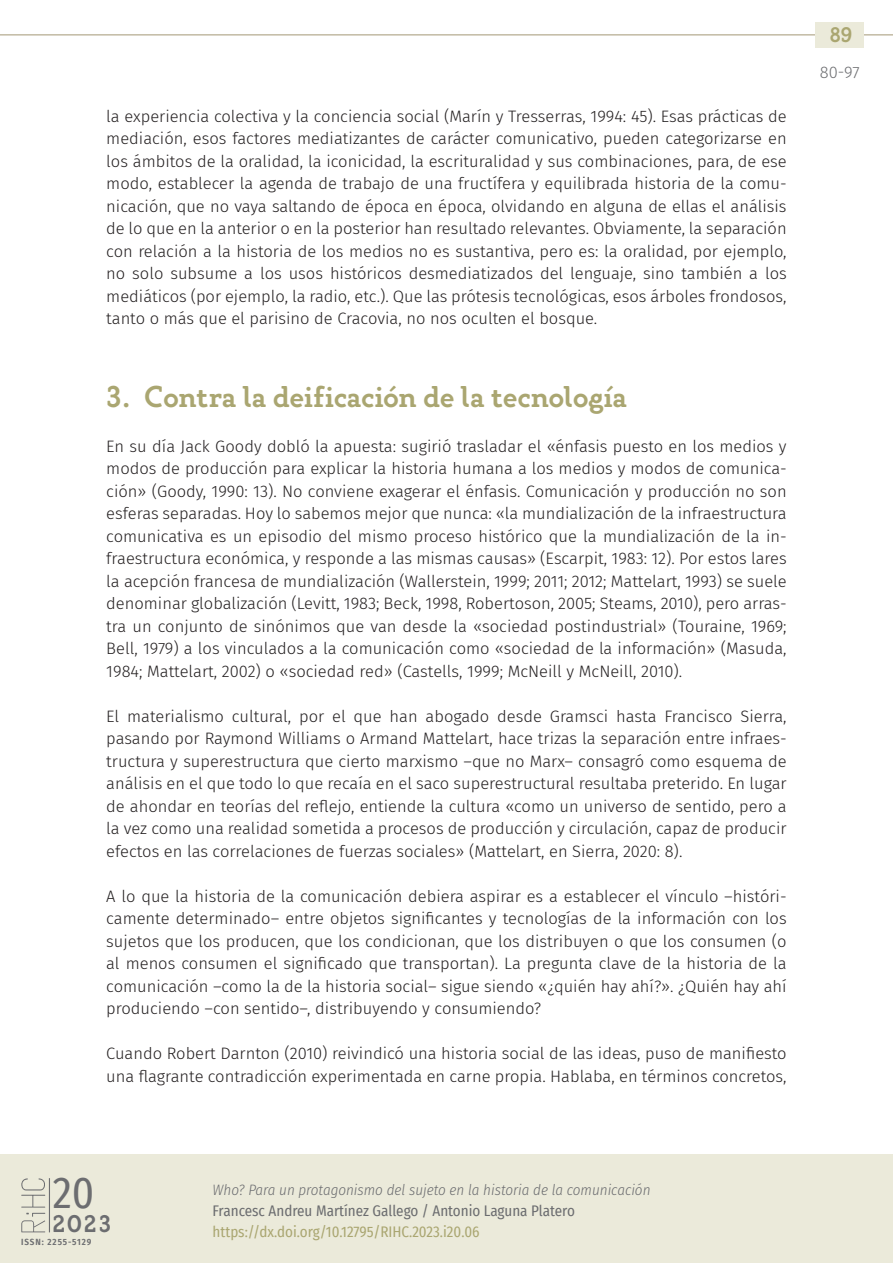
<style>
.page{position:relative;width:893px;height:1263px;background:#fff}
.page>*{position:absolute;margin:0;border:0;box-sizing:border-box;transform-origin:0 0}
.t1{font:43.2px "Fira Sans Condensed";color:#6c6d70}
._40_enunc_1{font:600 30px "Gambero";color:#aaa671}
.t2{font:600 24px "Gambero";color:#6c6d70}
.t3{font:600 21px "Gambero";color:#aaa671}
._00_bsc{font:300 16.5px/22.5px "Fira Sans";color:#231f20;text-align:justify}
._00_bsc_tras{font:300 16.5px/22.5px "Fira Sans";color:#231f20;text-align:justify}
.t4{font:300 16.5px "Fira Sans";color:#6c6d70}
.t5{font:italic 300 15px "Fira Sans Condensed";color:#6c6d70}
.t6{font:15px "Fira Sans Condensed";color:#6c6d70}
.t7{font:15px "Fira Sans Condensed";color:#aaa671}
.t8{font:600 9px "Fira Sans Condensed";letter-spacing:.1em;color:#6c6d70}
</style>
<div class="page">
<hr style="left:0;top:34px;width:893px;height:1px;background:#aea385">
<div style="left:816px;top:22px;width:48px;height:26px;background:#ebeada"></div>
<div style="left:0;top:1154px;width:893px;height:109px;background:#ebeada"></div>
<hr style="left:49px;top:1178px;width:1px;height:54px;background:#6c6d70">
<svg style="left:21px;top:1178px;width:24px;height:29px"></svg>
<svg style="left:21px;top:1213px;width:24px;height:19px"></svg>
<p class="_00_bsc" style="left:106px;top:105px;width:682px">la experiencia colectiva y la conciencia social (Marín y Tresserras, 1994: 45). Esas prácticas de mediación, esos factores mediatizantes de carácter comunicativo, pueden categorizarse en los ámbitos de la oralidad, la iconicidad, la escrituralidad y sus combinaciones, para, de ese modo, establecer la agenda de trabajo de una fructífera y equilibrada historia de la comu&shy;nicación, que no vaya saltando de época en época, olvidando en alguna de ellas el análisis de lo que en la anterior o en la posterior han resultado relevantes. Obviamente, la separación con relación a la historia de los medios no es sustantiva, pero es: la oralidad, por ejemplo, no solo subsume a los usos históricos desmediatizados del lenguaje, sino también a los mediáticos (por ejemplo, la radio, etc.). Que las prótesis tecnológicas, esos árboles frondosos, tanto o más que el parisino de Cracovia, no nos oculten el bosque.</p>
<p class="_40_enunc_1" style="left:106px;top:378px;width:522px">3. Contra la deificación de la tecnología</p>
<p class="_00_bsc_tras" style="left:106px;top:435px;width:682px">En su día Jack Goody dobló la apuesta: sugirió trasladar el «énfasis puesto en los medios y modos de producción para explicar la historia humana a los medios y modos de comunica&shy;ción» (Goody, 1990: 13). No conviene exagerar el énfasis. Comunicación y producción no son esferas separadas. Hoy lo sabemos mejor que nunca: «la mundialización de la infraestructura comunicativa es un episodio del mismo proceso histórico que la mundialización de la in&shy;fraestructura económica, y responde a las mismas causas» (Escarpit, 1983: 12). Por estos lares la acepción francesa de mundialización (Wallerstein, 1999; 2011; 2012; Mattelart, 1993) se suele denominar globalización (Levitt, 1983; Beck, 1998, Robertoson, 2005; Steams, 2010), pero arras&shy;tra un conjunto de sinónimos que van desde la «sociedad postindustrial» (Touraine, 1969; Bell, 1979) a los vinculados a la comunicación como «sociedad de la información» (Masuda, 1984; Mattelart, 2002) o «sociedad red» (Castells, 1999; McNeill y McNeill, 2010).</p>
<p class="_00_bsc" style="left:106px;top:705px;width:682px">El materialismo cultural, por el que han abogado desde Gramsci hasta Francisco Sierra, pasando por Raymond Williams o Armand Mattelart, hace trizas la separación entre infraes&shy;tructura y superestructura que cierto marxismo –que no Marx– consagró como esquema de análisis en el que todo lo que recaía en el saco superestructural resultaba preterido. En lugar de ahondar en teorías del reflejo, entiende la cultura «como un universo de sentido, pero a la vez como una realidad sometida a procesos de producción y circulación, capaz de producir efectos en las correlaciones de fuerzas sociales» (Mattelart, en Sierra, 2020: 8).</p>
<p class="_00_bsc" style="left:106px;top:885px;width:682px">A lo que la historia de la comunicación debiera aspirar es a establecer el vínculo –históri&shy;camente determinado– entre objetos significantes y tecnologías de la información con los sujetos que los producen, que los condicionan, que los distribuyen o que los consumen (o al menos consumen el significado que transportan). La pregunta clave de la historia de la comunicación –como la de la historia social– sigue siendo «¿quién hay ahí?». ¿Quién hay ahí produciendo –con sentido–, distribuyendo y consumiendo?</p>
<p class="_00_bsc" style="left:106px;top:1042px;width:682px">Cuando Robert Darnton (2010) reivindicó una historia social de las ideas, puso de manifiesto una flagrante contradicción experimentada en carne propia. Hablaba, en términos concretos,</p>
<p class="t3" style="left:830px;top:22px;width:24px">89</p>
<p class="t4" style="left:820px;top:60px;width:41px">80-97</p>
<h1 class="t1" style="left:53px;top:1160px;width:43px">20</h1>
<h3 class="t2" style="left:53px;top:1209px;width:60px">2023</h3>
<p class="t8" style="left:21px;top:1234px;width:71px">ISSN: 2255-5129</p>
<p class="t5" style="left:213px;top:1179px;width:439px">Who? Para un protagonismo del sujeto en la historia de la comunicación</p>
<p class="t6" style="left:213px;top:1199px;width:364px">Francesc Andreu Martínez Gallego / Antonio Laguna Platero</p>
<p class="t7" style="left:213px;top:1220px;width:268px">https://dx.doi.org/10.12795/RIHC.2023.i20.06</p>
</div>
